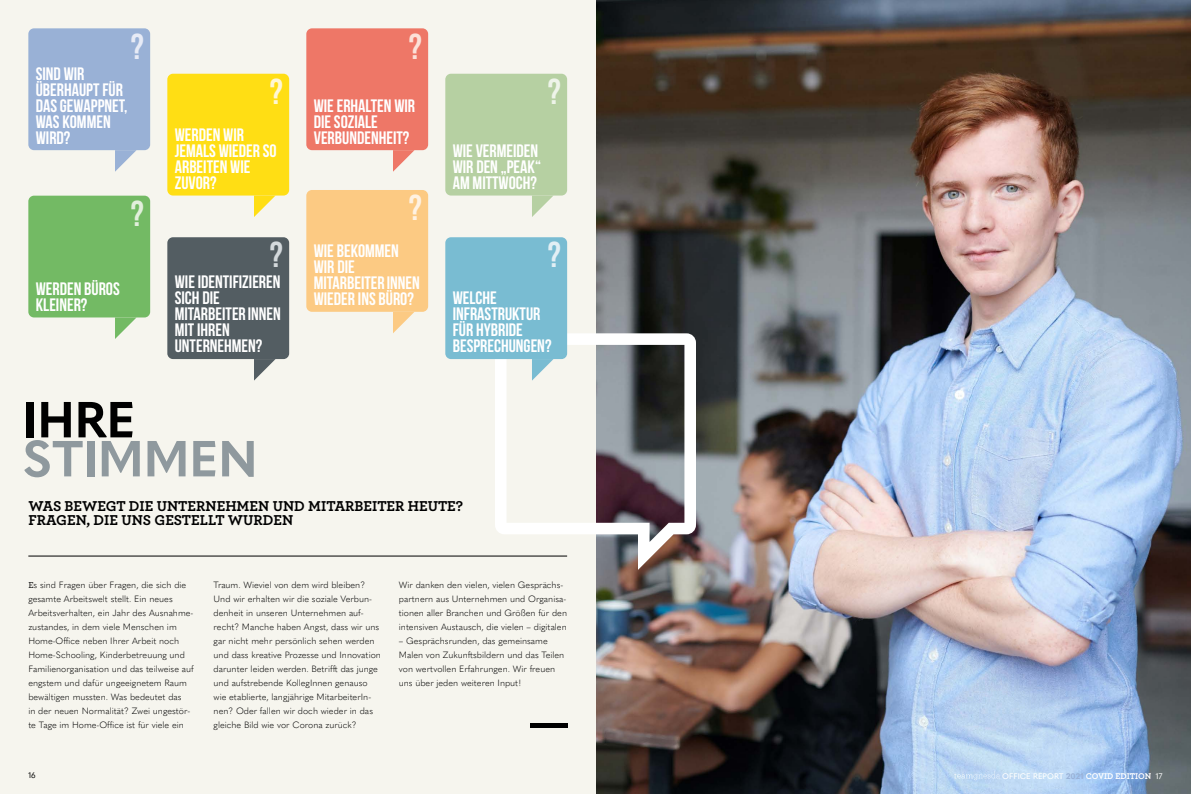
<style>
.page{position:relative;width:1191px;height:794px;background:#fff}
.page>*{position:absolute;margin:0;border:0;box-sizing:border-box;transform-origin:0 0}
.t1{font:700 50px "Quasimoda";color:#8f999e}
.t2{font:700 50px "Quasimoda";color:#000}
.t3{font:700 36.1px "Bebas Neue";color:#eef4e9}
.t4{font:700 36.1px "Bebas Neue";color:#fff7d5}
.t5{font:700 36.1px "Bebas Neue";color:#d4d9dc}
.t6{font:700 36.1px "Bebas Neue";color:#fce1d8}
.t7{font:700 36.1px "Bebas Neue";color:#e7ebf6}
.t8{font:700 36.1px "Bebas Neue";color:#e2efdc}
.t9{font:700 36.1px "Bebas Neue";color:#fff2e2}
.t10{font:700 36.1px "Bebas Neue";color:#e2eff5}
.t11{font:700 18px/16px "Bebas Neue";color:#fff}
.t12{font:700 15px/14px "Archer";color:#000}
.t13{font:300 9px/14px "Quasimoda";color:#000}
.t14{font:500 8px "Quasimoda";color:#fff}
.t15{font:8px "Quasimoda";color:#000}
.s1{font-family:"Archer";font-weight:500}
.s2{font-weight:700;color:#99b1d6}
.s3{font-family:"Archer";font-weight:700;font-size:8.8px}
.s4{font-weight:400}
</style>
<div class="page">
<img style="left:595px;top:0;width:596px;height:794px">
<div style="left:0;top:0;width:595px;height:794px;background:#f6f5ee"></div>
<svg style="left:495px;top:333px;width:201px;height:237px"></svg>
<div style="left:445px;top:74px;width:122px;height:121px;background:#b6d0a2;border-radius:6px"></div>
<svg style="left:532px;top:195px;width:21px;height:22px"></svg>
<div style="left:167px;top:74px;width:122px;height:121px;background:#ffde14;border-radius:6px"></div>
<svg style="left:254px;top:195px;width:21px;height:22px"></svg>
<div style="left:167px;top:237px;width:122px;height:122px;background:#535d62;border-radius:6px"></div>
<svg style="left:254px;top:359px;width:21px;height:21px"></svg>
<div style="left:306px;top:28px;width:122px;height:122px;background:#ee7767;border-radius:6px"></div>
<svg style="left:393px;top:150px;width:21px;height:22px"></svg>
<div style="left:28px;top:28px;width:122px;height:122px;background:#99b1d6;border-radius:6px"></div>
<svg style="left:115px;top:150px;width:22px;height:22px"></svg>
<div style="left:28px;top:196px;width:122px;height:121px;background:#73ba64;border-radius:6px"></div>
<svg style="left:115px;top:317px;width:22px;height:22px"></svg>
<div style="left:306px;top:190px;width:122px;height:122px;background:#fcca83;border-radius:6px"></div>
<svg style="left:393px;top:312px;width:21px;height:21px"></svg>
<div style="left:445px;top:237px;width:122px;height:122px;background:#79bcd2;border-radius:6px"></div>
<svg style="left:532px;top:359px;width:21px;height:21px"></svg>
<hr style="left:28px;top:556px;width:539px;height:1px;background:#000">
<div style="left:530px;top:723px;width:37px;height:5px;background:#000"></div>
<svg style="left:954px;top:771px;width:46px;height:9px"></svg>
<h2 class="t7" style="left:131px;top:26px;width:15px">?</h2>
<h2 class="t6" style="left:409px;top:26px;width:15px">?</h2>
<h3 class="t11" style="left:36px;top:65px;width:93px">SIND WIR<br>ÜBERHAUPT FÜR<br>DAS GEWAPPNET,<br>WAS KOMMEN<br>WIRD?</h3>
<h2 class="t4" style="left:270px;top:72px;width:15px">?</h2>
<h3 class="t11" style="left:175px;top:126px;width:103px">WERDEN WIR<br>JEMALS WIEDER SO<br>ARBEITEN WIE<br>ZUVOR?</h3>
<h3 class="t11" style="left:314px;top:97px;width:103px">WIE ERHALTEN WIR<br>DIE SOZIALE<br>VERBUNDENHEIT?</h3>
<h2 class="t3" style="left:548px;top:72px;width:15px">?</h2>
<h3 class="t11" style="left:453px;top:142px;width:90px">WIE VERMEIDEN<br>WIR DEN „PEAK“<br>AM MITTWOCH?</h3>
<h2 class="t8" style="left:131px;top:194px;width:15px">?</h2>
<h2 class="t9" style="left:409px;top:188px;width:15px">?</h2>
<h3 class="t11" style="left:36px;top:280px;width:86px">WERDEN BÜROS<br>KLEINER?</h3>
<h2 class="t5" style="left:270px;top:235px;width:15px">?</h2>
<h3 class="t11" style="left:175px;top:274px;width:108px">WIE IDENTIFIZIEREN<br>SICH DIE<br>MITARBEITERINNEN<br>MIT IHREN<br>UNTERNEHMEN?</h3>
<h3 class="t11" style="left:314px;top:243px;width:108px">WIE BEKOMMEN<br>WIR DIE<br>MITARBEITERINNEN<br>WIEDER INS BÜRO?</h3>
<h2 class="t10" style="left:548px;top:235px;width:15px">?</h2>
<h3 class="t11" style="left:453px;top:290px;width:100px">WELCHE<br>INFRASTRUKTUR<br>FÜR HYBRIDE<br>BESPRECHUNGEN?</h3>
<h1 class="t2" style="left:23px;top:381px;width:114px">IHRE</h1>
<h1 class="t1" style="left:23px;top:420px;width:236px">STIMMEN</h1>
<h3 class="t12" style="left:28px;top:498px;width:436px">WAS BEWEGT DIE UNTERNEHMEN UND MITARBEITER HEUTE?<br>FRAGEN, DIE UNS GESTELLT WURDEN</h3>
<p class="t13" style="left:28px;top:577px;width:167px"><span class="s1">E</span>s sind Fragen über Fragen, die sich die gesamte Arbeitswelt stellt. Ein neues Arbeitsverhalten, ein Jahr des Ausnahme&shy;zustandes, in dem viele Menschen im Home-Office neben Ihrer Arbeit noch Home-Schooling, Kinderbetreuung und Familienorganisation und das teilweise auf engstem und dafür ungeeignetem Raum bewältigen mussten. Was bedeutet das<br>in der neuen Normalität? Zwei ungestör&shy;te Tage im Home-Office ist für viele ein</p>
<p class="t13" style="left:214px;top:577px;width:169px">Traum. Wieviel von dem wird bleiben?<br>Und wir erhalten wir die soziale Verbun&shy;denheit in unseren Unternehmen auf&shy;recht? Manche haben Angst, dass wir uns gar nicht mehr persönlich sehen werden und dass kreative Prozesse und Innovation darunter leiden werden. Betrifft das junge und aufstrebende KollegInnen genauso wie etablierte, langjährige MitarbeiterIn&shy;nen? Oder fallen wir doch wieder in das gleiche Bild wie vor Corona zurück?</p>
<p class="t13" style="left:399px;top:577px;width:170px">Wir danken den vielen, vielen Gesprächs&shy;partnern aus Unternehmen und Organisa&shy;tionen aller Branchen und Größen für den intensiven Austausch, die vielen – digitalen</p>
<p class="t13" style="left:399px;top:633px;width:167px">– Gesprächsrunden, das gemeinsame Malen von Zukunftsbildern und das Teilen von wertvollen Erfahrungen. Wir freuen uns über jeden weiteren Input!</p>
<p class="t15" style="left:28px;top:769px;width:9px">16</p>
<p class="t14" style="left:1002px;top:769px;width:162px">OFFICE REPORT <span class="s2">2021</span> <span class="s3">COVID EDITION</span> <span class="s4">17</span></p>
</div>
